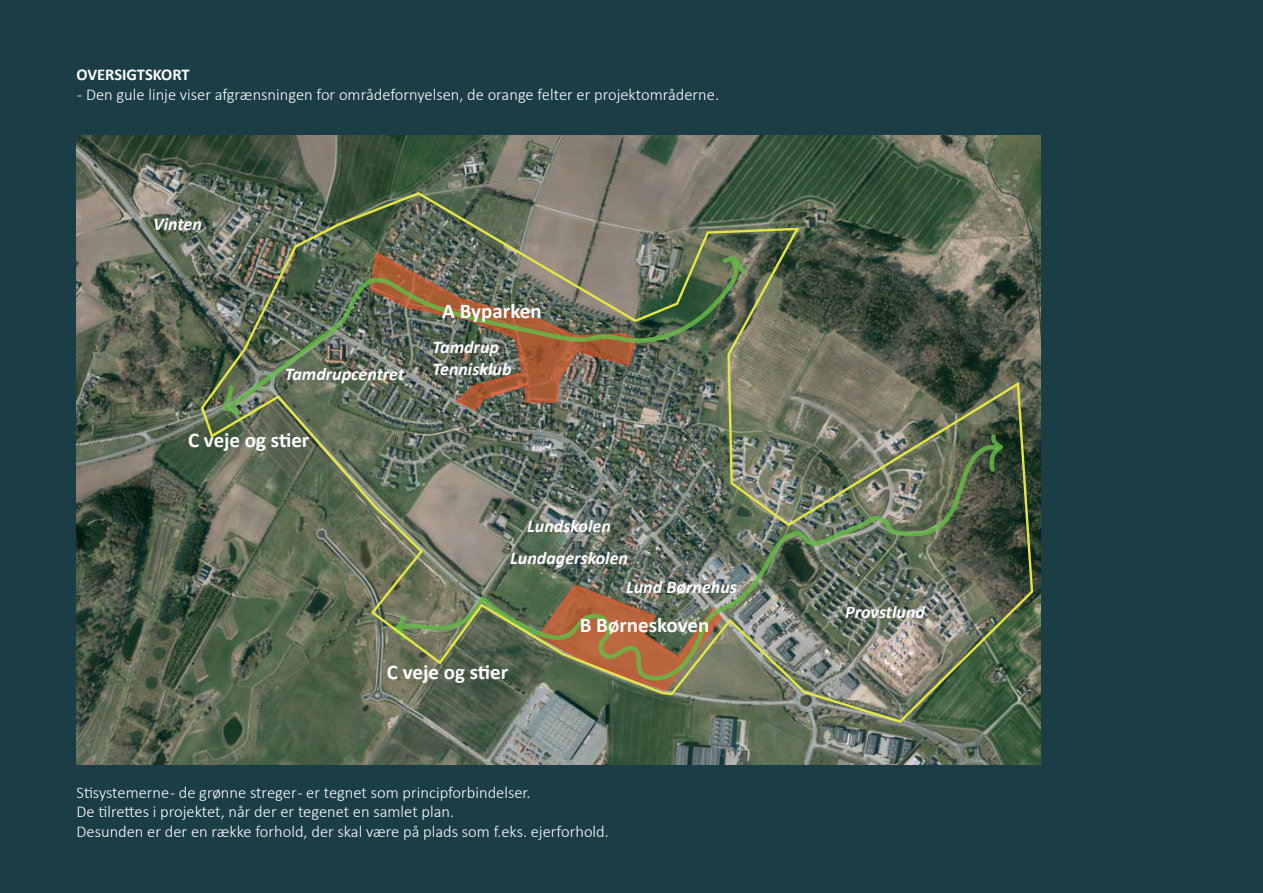
<style>
.page{position:relative;width:1263px;height:893px;background:#1a3d46}
.page>*{position:absolute;margin:0;border:0;box-sizing:border-box;transform-origin:0 0}
.t1{font:700 21px "Calibri";color:#fff}
.t2{font:italic 700 18px "Calibri";color:#fff}
.t3{font:300 16.5px "Calibri";color:#fff}
.t4{font:700 16.5px "Calibri";color:#fff}
</style>
<div class="page">
<img style="left:77px;top:135px;width:963px;height:629px">
<img style="left:199px;top:191px;width:835px;height:533px">
<p class="t4" style="left:77px;top:63px;width:115px">OVERSIGTSKORT</p>
<p class="t3" style="left:77px;top:84px;width:643px">- Den gule linje viser afgrænsningen for områdefornyelsen, de orange felter er projektområderne.</p>
<p class="t2" style="left:153px;top:212px;width:50px">Vinten</p>
<p class="t2" style="left:285px;top:362px;width:121px">Tamdrupcentret</p>
<p class="t1" style="left:188px;top:425px;width:123px">C veje og stier</p>
<p class="t1" style="left:442px;top:297px;width:101px">A Byparken</p>
<p class="t2" style="left:433px;top:335px;width:68px">Tamdrup</p>
<p class="t2" style="left:433px;top:356px;width:80px">Tennisklub</p>
<p class="t2" style="left:527px;top:513px;width:85px">Lundskolen</p>
<p class="t2" style="left:510px;top:545px;width:119px">Lundagerskolen</p>
<p class="t2" style="left:626px;top:574px;width:112px">Lund Børnehus</p>
<p class="t1" style="left:580px;top:610px;width:131px">B Børneskoven</p>
<p class="t1" style="left:387px;top:657px;width:123px">C veje og stier</p>
<p class="t3" style="left:77px;top:782px;width:455px">Stisystemerne - de grønne streger - er tegnet som principforbindelser.</p>
<p class="t3" style="left:77px;top:802px;width:379px">De tilrettes i projektet, når der er tegenet en samlet plan.</p>
<p class="t3" style="left:77px;top:821px;width:534px">Desunden er der en række forhold, der skal være på plads som f.eks. ejerforhold.</p>
<p class="t2" style="left:845px;top:600px;width:81px">Provstlund</p>
</div>
